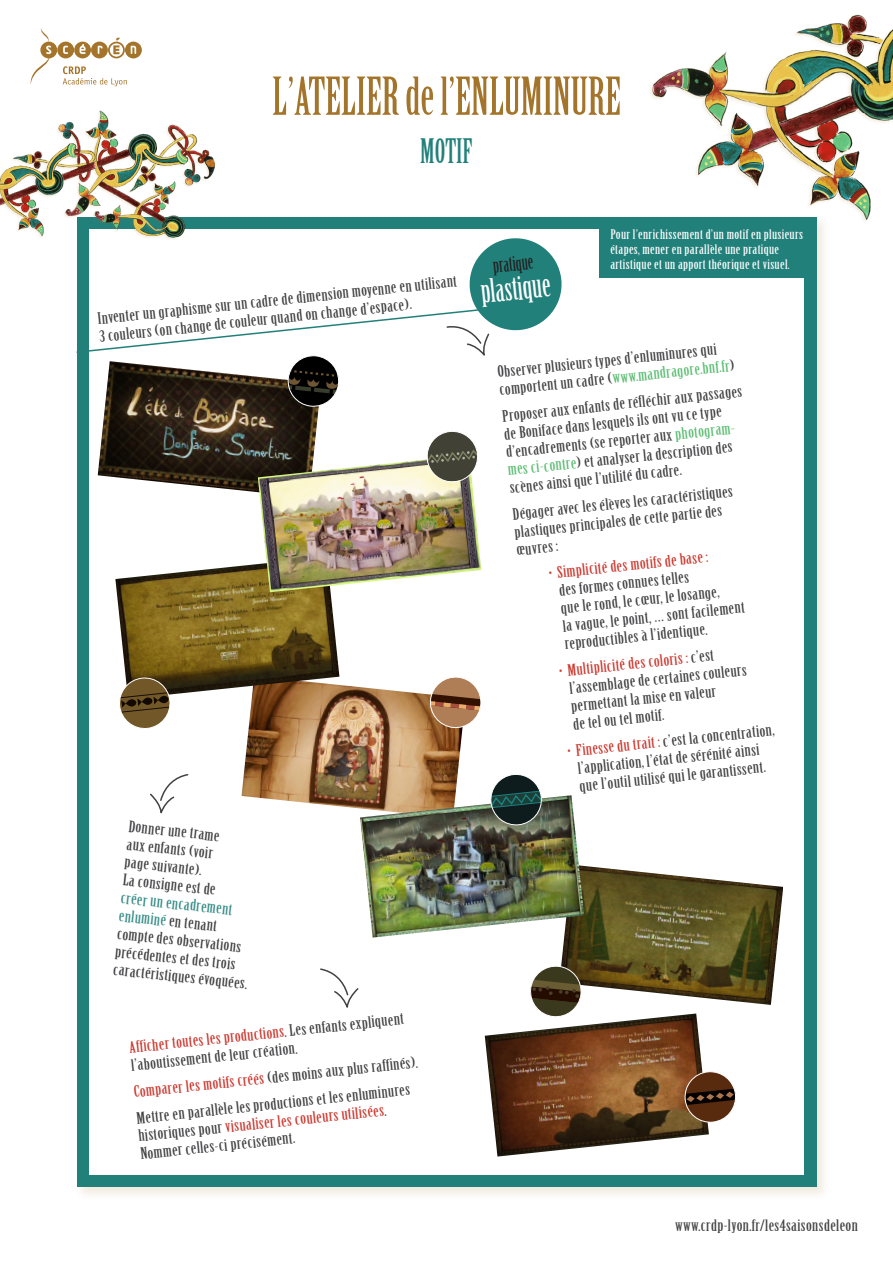
<style>
.page{position:relative;width:893px;height:1263px;background:#fff}
.page>*{position:absolute;margin:0;border:0;box-sizing:border-box;transform-origin:0 0}
.t1{font:51px "Birch Std";color:#a4742b}
.t2{font:33px "Birch Std";color:#22807a}
.t3{font:31.8px "Birch Std";color:#fff}
.t4{font:19.95px "Birch Std";color:#231f20}
.t5{font:15.45px/18px "Birch Std";letter-spacing:.02em;color:#414042;scale:1.29 1}
.t6{font:15.45px "Birch Std";color:#cd3930;scale:1.29 1}
.t7{font:12.9px/15px "Birch Std";letter-spacing:.02em;color:#fff;scale:1.29 1}
.s1{color:#388d87}
.s2{color:#cd3930}
.s3{color:#5cbd72}
</style>
<div class="page">
<div style="left:74px;top:215px;width:757px;height:986px;background:#a4742b;opacity:.15"></div>
<div style="left:77px;top:217px;width:739px;height:969px;background:#22807a"></div>
<div style="left:89px;top:229px;width:715px;height:945px;background:#fff"></div>
<img style="left:648px;top:15px;width:245px;height:208px">
<svg style="left:30px;top:28px;width:112px;height:58px"></svg>
<div style="left:600px;top:227px;width:204px;height:51px;background:#22807a"></div>
<img style="left:242px;top:676px;width:221px;height:133px">
<img style="left:98px;top:408px;width:221px;height:85px">
<img style="left:485px;top:1013px;width:224px;height:143px">
<img style="left:561px;top:866px;width:222px;height:139px">
<img style="left:115px;top:564px;width:224px;height:135px">
<img style="left:360px;top:795px;width:224px;height:142px">
<img style="left:258px;top:455px;width:223px;height:137px">
<svg style="left:117px;top:676px;width:54px;height:53px"></svg>
<svg style="left:489px;top:774px;width:54px;height:53px;background:#495d59"></svg>
<svg style="left:683px;top:1069px;width:53px;height:55px"></svg>
<svg style="left:429px;top:676px;width:52px;height:53px"></svg>
<svg style="left:425px;top:431px;width:54px;height:53px"></svg>
<svg style="left:529px;top:965px;width:53px;height:53px"></svg>
<svg style="left:150px;top:774px;width:39px;height:40px"></svg>
<svg style="left:320px;top:968px;width:39px;height:40px"></svg>
<svg style="left:75px;top:238px;width:487px;height:170px"></svg>
<img style="left:0;top:111px;width:214px;height:129px">
<h1 class="t1" style="left:272px;top:68px;width:350px">L’ATELIER de l’ENLUMINURE</h1>
<h2 class="t2" style="left:420px;top:132px;width:54px">MOTIF</h2>
<p class="t5" style="left:97px;top:310px;width:282px;rotate:-6deg">Inventer un graphisme sur un cadre de dimension moyenne en utilisant<br>3 couleurs (on change de couleur quand on change d’espace).</p>
<p class="t5" style="left:130px;top:817px;width:74px;rotate:6deg">Donner une trame aux enfants (voir page suivante).<br>La consigne est de</p>
<p class="t5" style="left:122px;top:889px;width:106px;rotate:6deg"><span class="s1">créer un encadrement enluminé</span> en tenant compte des observations précédentes et des trois caractéristiques évoquées.</p>
<p class="t5" style="left:128px;top:1039px;width:215px;rotate:-6deg"><span class="s2">Afficher toutes les productions</span>. Les enfants expliquent l’aboutissement de leur création.</p>
<p class="t5" style="left:133px;top:1079px;width:223px;line-height:26.5px;rotate:-6deg"><span class="s2">Comparer les motifs créés</span> (des moins aux plus raffinés).<br>Mettre en parallèle les productions et les enluminures</p>
<p class="t5" style="left:138px;top:1127px;width:195px;rotate:-6deg">historiques pour <span class="s2">visualiser les couleurs utilisées</span>.<br>Nommer celles-ci précisément.</p>
<p class="t4" style="left:492px;top:254px;width:42px;rotate:-6deg">pratique</p>
<h3 class="t3" style="left:479px;top:274px;width:71px;rotate:-6deg">plastique</h3>
<p class="t7" style="left:610px;top:227px;width:151px">Pour l’enrichissement d’un motif en plusieurs étapes, mener en parallèle une pratique artistique et un apport théorique et visuel.</p>
<p class="t5" style="left:497px;top:363px;width:185px;rotate:-6deg">Observer plusieurs types d’enluminures qui comportent un cadre (<span class="s3">www.mandragore.bnf.fr</span>)</p>
<p class="t5" style="left:501px;top:407px;width:188px;rotate:-6deg">Proposer aux enfants de réfléchir aux passages de Boniface dans lesquels ils ont vu ce type d’encadrements (se reporter aux <span class="s3">photogram&shy;mes ci-contre</span>) et analyser la description des scènes ainsi que l’utilité du cadre.</p>
<p class="t5" style="left:512px;top:505px;width:173px;rotate:-6deg">Dégager avec les élèves les caractéristiques plastiques principales de cette partie des œuvres :</p>
<p class="t6" style="left:548px;top:564px;width:126px;rotate:-6deg">• Simplicité des motifs de base :</p>
<p class="t5" style="left:558px;top:582px;width:143px;rotate:-6deg">des formes connues telles<br>que le rond, le cœur, le losange,<br>la vague, le point, … sont facilement reproductibles à l’identique.</p>
<p class="t5" style="left:567px;top:662px;width:140px;text-indent:-9px;rotate:-6deg"><span class="s2">• Multiplicité des coloris :</span> c’est l’assemblage de certaines couleurs permettant la mise en valeur<br>de tel ou tel motif.</p>
<p class="t5" style="left:567px;top:743px;width:163px;text-align:center;rotate:-6deg"><span class="s2">• Finesse du trait :</span> c’est la concentration, l’application, l’état de sérénité ainsi<br>que l’outil utilisé qui le garantissent.</p>
<p class="t5" style="left:675px;top:1217px;width:143px">www.crdp-lyon.fr/les4saisonsdeleon</p>
</div>
